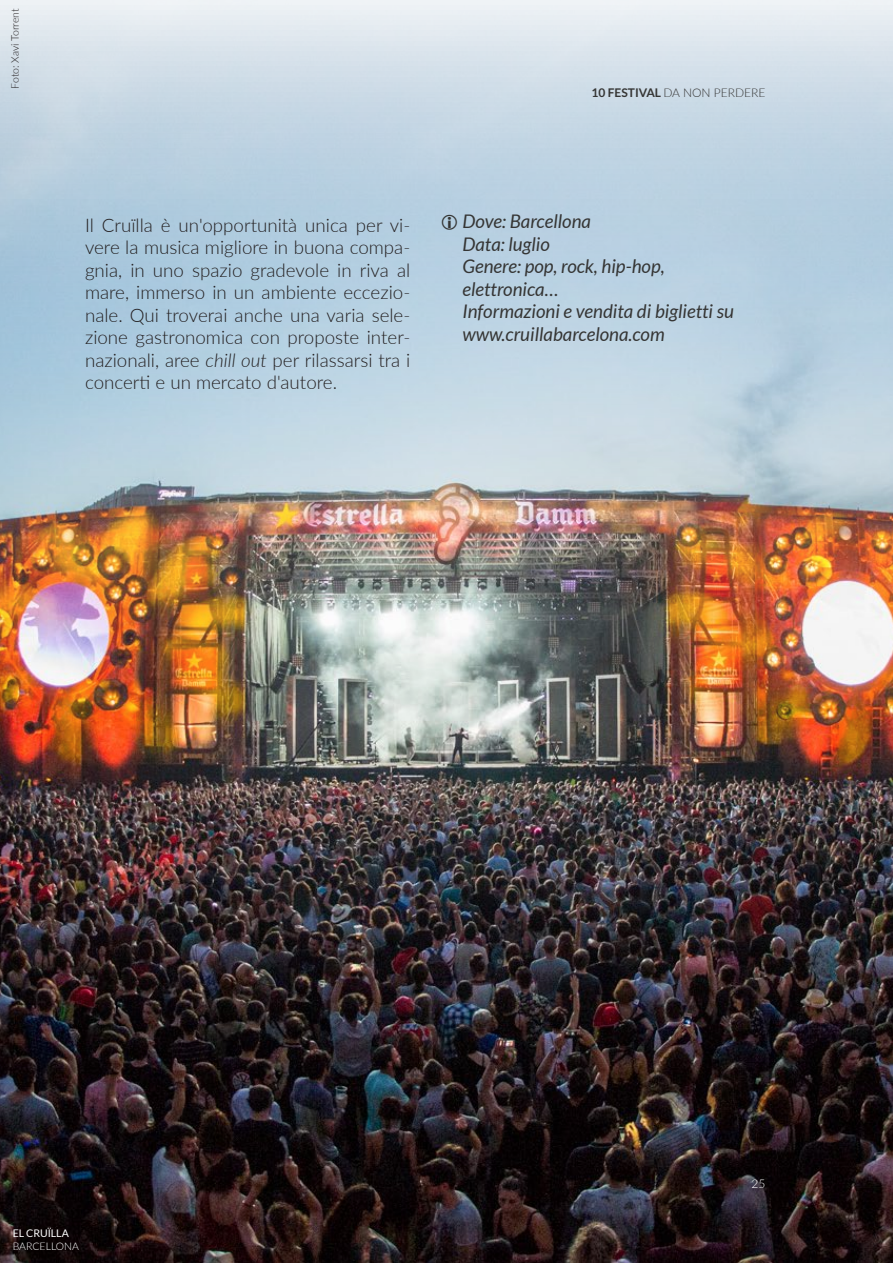
<style>
.page{position:relative;width:893px;height:1263px;background:#fff}
.page>*{position:absolute;margin:0;border:0;box-sizing:border-box;transform-origin:0 0}
.Body{font:300 18.75px/22.5px "Lato";color:#231f20;text-align:justify}
.t1{font:italic 18.75px/22.5px "Lato";color:#353534}
.t2{font:300 12px "Lato";color:#353534}
.t3{font:300 12px "Lato";color:#fff}
.PIE_ARRIBA{font:300 10.5px "Lato";letter-spacing:-.005em;color:#231f20}
.SUBPIE_ARRIBA{font:300 10.5px "Lato";color:#fff}
.PIE_ARRIBA-2{font:10.5px "Lato";color:#fff}
.s1{font-weight:700}
.s2{font-style:italic}
</style>
<div class="page">
<img style="left:0;top:0;width:893px;height:1263px">
<svg style="left:442px;top:215px;width:15px;height:15px"></svg>
<p class="PIE_ARRIBA" style="left:8px;top:89px;width:82px;rotate:-90deg">Foto: Xavi Torrent</p>
<p class="t2" style="left:592px;top:84px;width:175px"><span class="s1">10 FESTIVAL</span> DA NON PERDERE</p>
<p class="Body" style="left:85px;top:213px;width:327px">Il Cruïlla è un'opportunità unica per vi&shy;vere la musica migliore in buona compa&shy;gnia, in uno spazio gradevole in riva al mare, immerso in un ambiente eccezio&shy;nale. Qui troverai anche una varia sele&shy;zione gastronomica con proposte inter&shy;nazionali, aree <span class="s2">chill out</span> per rilassarsi tra i concerti e un mercato d'autore.</p>
<p class="t1" style="left:462px;top:211px;width:273px">Dove: Barcellona<br>Data: luglio<br>Genere: pop, rock, hip-hop, elettronica…<br>Informazioni e vendita di biglietti su www.cruillabarcelona.com</p>
<p class="t3" style="left:751px;top:1175px;width:15px">25</p>
<p class="PIE_ARRIBA-2" style="left:13px;top:1227px;width:58px">EL CRUÏLLA</p>
<p class="SUBPIE_ARRIBA" style="left:13px;top:1239px;width:68px">BARCELLONA</p>
</div>
